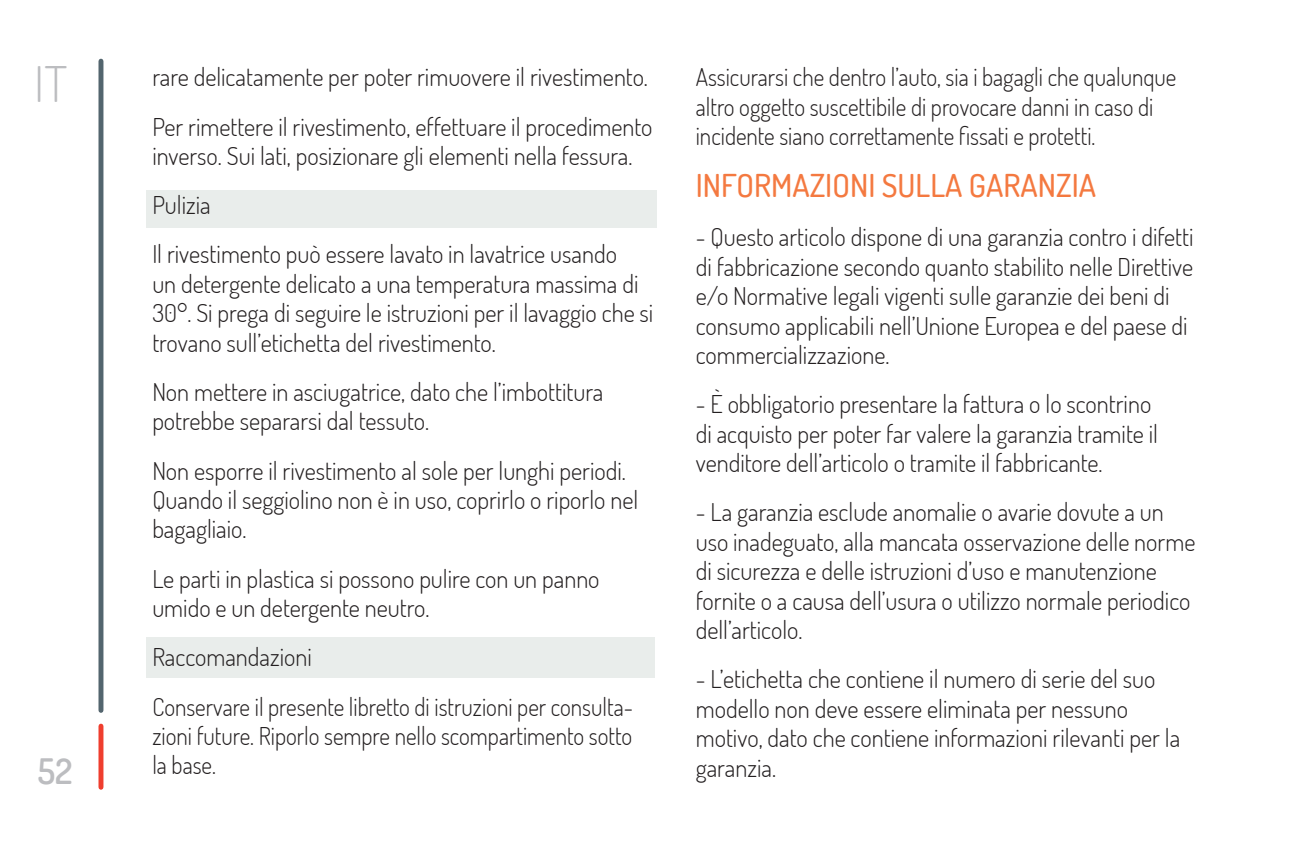
<style>
.page{position:relative;width:1295px;height:848px;background:#fff}
.page>*{position:absolute;margin:0;border:0;box-sizing:border-box;transform-origin:0 0}
.t1{font:300 49px "Dosis";color:#bcbdc0}
.t2{font:600 35px "Dosis";color:#bcbdc0}
.titulo_apartados{font:500 31.5px "Dosis";color:#f47940}
.texto_general{font:300 24.5px/29.4px "Dosis";color:#231f20}
.texto{font:300 24.5px/29.4px "Dosis";color:#231f20}
.texto-2{font:300 24.5px/29.4px "Dosis";color:#231f20;text-align:justify;scale:.95 1}
</style>
<div class="page">
<div style="left:98px;top:61px;width:5px;height:649px;background:#53656e"></div>
<div style="left:98px;top:726px;width:5px;height:61px;background:#ef3e2e"></div>
<div style="left:146px;top:190px;width:511px;height:37px;background:#e9edeb"></div>
<div style="left:146px;top:637px;width:508px;height:40px;background:#e9edeb"></div>
<h1 class="t1" style="left:34px;top:51px;width:35px">IT</h1>
<h2 class="t2" style="left:38px;top:749px;width:36px">52</h2>
<p class="texto" style="left:152px;top:62px;width:497px">rare delicatamente per poter rimuovere il rivestimento.</p>
<p class="texto" style="left:152px;top:111px;width:502px">Per rimettere il rivestimento, effettuare il procedimento inverso. Sui lati, posizionare gli elementi nella fessura.</p>
<p class="texto" style="left:152px;top:190px;width:60px">Pulizia</p>
<p class="texto" style="left:152px;top:239px;width:502px">Il rivestimento può essere lavato in lavatrice usando<br>un detergente delicato a una temperatura massima di 30°. Si prega di seguire le istruzioni per il lavaggio che si trovano sull’etichetta del rivestimento.</p>
<p class="texto" style="left:152px;top:376px;width:453px">Non mettere in asciugatrice, dato che l’imbottitura potrebbe separarsi dal tessuto.</p>
<p class="texto" style="left:152px;top:455px;width:487px">Non esporre il rivestimento al sole per lunghi periodi.<br>Quando il seggiolino non è in uso, coprirlo o riporlo nel bagagliaio.</p>
<p class="texto" style="left:152px;top:563px;width:449px">Le parti in plastica si possono pulire con un panno umido e un detergente neutro.</p>
<p class="texto" style="left:152px;top:642px;width:161px">Raccomandazioni</p>
<p class="texto-2" style="left:152px;top:691px;width:507px">Conservare il presente libretto di istruzioni per consulta&shy;zioni future. Riporlo sempre nello scompartimento sotto la base.</p>
<p class="texto-2" style="left:696px;top:62px;width:507px;text-align:left">Assicurarsi che dentro l’auto, sia i bagagli che qualunque altro oggetto suscettibile di provocare danni in caso di incidente siano correttamente fissati e protetti.</p>
<p class="titulo_apartados" style="left:696px;top:165px;width:402px">INFORMAZIONI SULLA GARANZIA</p>
<p class="texto_general" style="left:696px;top:222px;width:499px">- Questo articolo dispone di una garanzia contro i difetti di fabbricazione secondo quanto stabilito nelle Direttive e/o Normative legali vigenti sulle garanzie dei beni di consumo applicabili nell’Unione Europea e del paese di commercializzazione.</p>
<p class="texto_general" style="left:696px;top:389px;width:464px">- È obbligatorio presentare la fattura o lo scontrino di acquisto per poter far valere la garanzia tramite il venditore dell’articolo o tramite il fabbricante.</p>
<p class="texto_general" style="left:696px;top:497px;width:501px">- La garanzia esclude anomalie o avarie dovute a un uso inadeguato, alla mancata osservazione delle norme di sicurezza e delle istruzioni d’uso e manutenzione fornite o a causa dell’usura o utilizzo normale periodico dell’articolo.</p>
<p class="texto_general" style="left:696px;top:664px;width:486px">- L’etichetta che contiene il numero di serie del suo modello non deve essere eliminata per nessuno motivo, dato che contiene informazioni rilevanti per la garanzia.</p>
</div>
